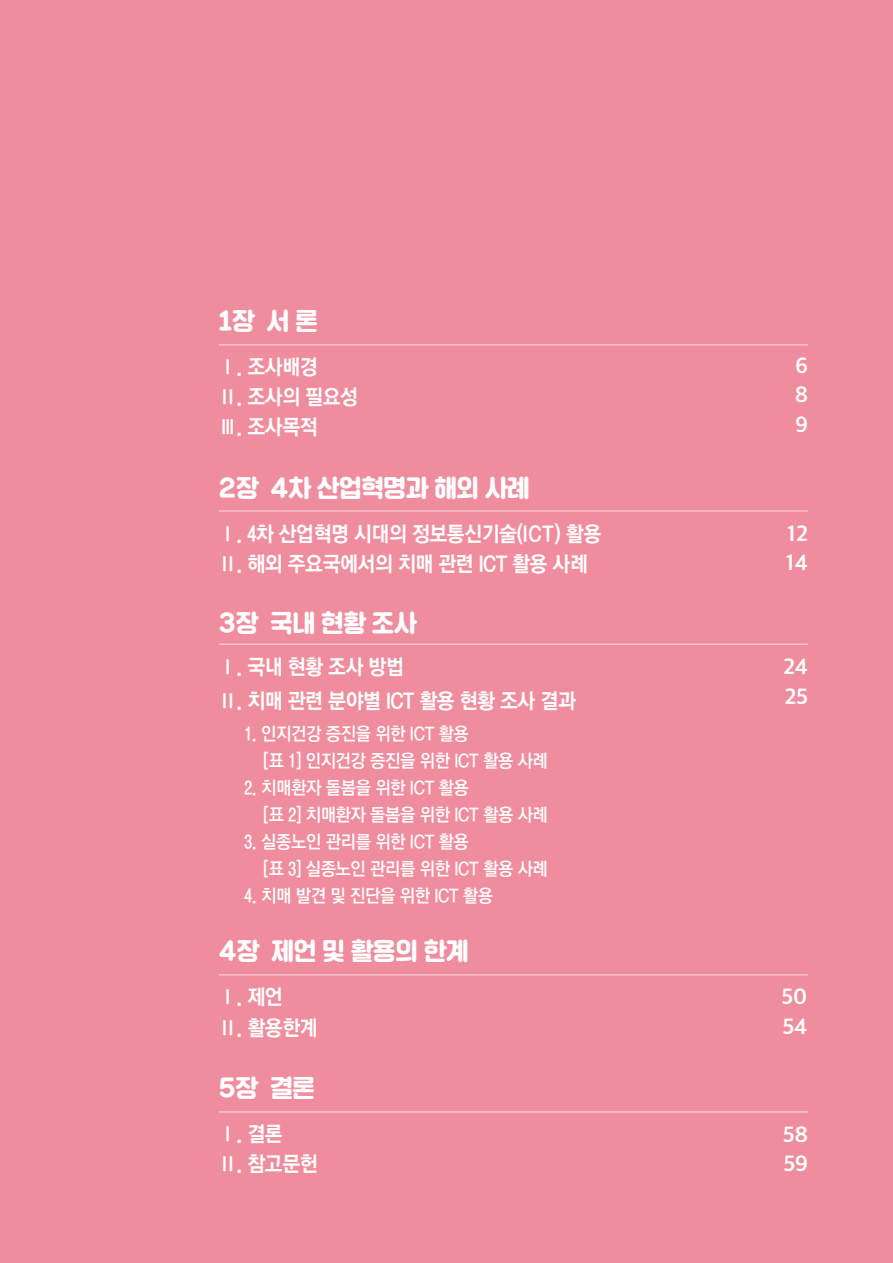
<style>
.page{position:relative;width:893px;height:1263px;background:#ef8d9e}
.page>*{position:absolute;margin:0;border:0;box-sizing:border-box;transform-origin:0 0}
.t1{font:24px "SD Gd Gulim";letter-spacing:-.025em;color:#fff;scale:.95 1}
.t2{font:21px/30px "YDVYGO550";letter-spacing:-.025em;color:#fff;scale:.95 1}
.t3{font:21px/29.5px "SD Gothic Neoa g Bd";color:#fff;text-align:justify}
.t4{font:18px/27px "YDVYGO540";letter-spacing:-.025em;color:#fff;scale:.95 1}
</style>
<div class="page">
<hr style="left:219px;top:344px;width:589px;height:1px;background:#fff">
<hr style="left:219px;top:510px;width:589px;height:2px;background:#fff">
<hr style="left:219px;top:643px;width:589px;height:2px;background:#fff">
<hr style="left:219px;top:974px;width:589px;height:1px;background:#fff">
<hr style="left:219px;top:1111px;width:589px;height:1px;background:#fff">
<h1 class="t1" style="left:219px;top:307px;width:106px">1장 서 론</h1>
<p class="t2" style="left:219px;top:352px;width:148px">Ⅰ. 조사배경<br>Ⅱ. 조사의 필요성<br>Ⅲ. 조사목적</p>
<h1 class="t1" style="left:219px;top:474px;width:329px">2장 4차 산업혁명과 해외 사례</h1>
<p class="t2" style="left:219px;top:519px;width:404px">Ⅰ. 4차 산업혁명 시대의 정보통신기술(ICT) 활용<br>Ⅱ. 해외 주요국에서의 치매 관련 ICT 활용 사례</p>
<h1 class="t1" style="left:219px;top:609px;width:210px">3장 국내 현황 조사</h1>
<p class="t2" style="left:219px;top:650px;width:377px;line-height:34.2px">Ⅰ. 국내 현황 조사 방법<br>Ⅱ. 치매 관련 분야별 ICT 활용 현황 조사 결과</p>
<p class="t4" style="left:263px;top:720px;width:301px;text-indent:-19px">1. 인지건강 증진을 위한 ICT 활용<br>[표 1] 인지건강 증진을 위한 ICT 활용 사례</p>
<p class="t4" style="left:263px;top:774px;width:301px;text-indent:-19px">2. 치매환자 돌봄을 위한 ICT 활용<br>[표 2] 치매환자 돌봄을 위한 ICT 활용 사례</p>
<p class="t4" style="left:263px;top:828px;width:301px;text-indent:-19px">3. 실종노인 관리를 위한 ICT 활용<br>[표 3] 실종노인 관리를 위한 ICT 활용 사례</p>
<p class="t4" style="left:244px;top:882px;width:263px">4. 치매 발견 및 진단을 위한 ICT 활용</p>
<h1 class="t1" style="left:219px;top:937px;width:264px">4장 제언 및 활용의 한계</h1>
<p class="t2" style="left:219px;top:982px;width:105px;line-height:30.8px">Ⅰ. 제언<br>Ⅱ. 활용한계</p>
<h1 class="t1" style="left:219px;top:1075px;width:103px">5장 결론</h1>
<p class="t2" style="left:219px;top:1119px;width:105px">Ⅰ. 결론<br>Ⅱ. 참고문헌</p>
<p class="t3" style="left:795px;top:351px;width:14px">6<br>8<br>9</p>
<p class="t3" style="left:787px;top:519px;width:22px">12</p>
<p class="t3" style="left:786px;top:548px;width:24px">14</p>
<p class="t3" style="left:783px;top:652px;width:26px">24</p>
<p class="t3" style="left:784px;top:682px;width:25px">25</p>
<p class="t3" style="left:782px;top:982px;width:27px">50</p>
<p class="t3" style="left:783px;top:1012px;width:26px">54</p>
<p class="t3" style="left:783px;top:1120px;width:26px">58</p>
<p class="t3" style="left:784px;top:1149px;width:26px">59</p>
</div>
